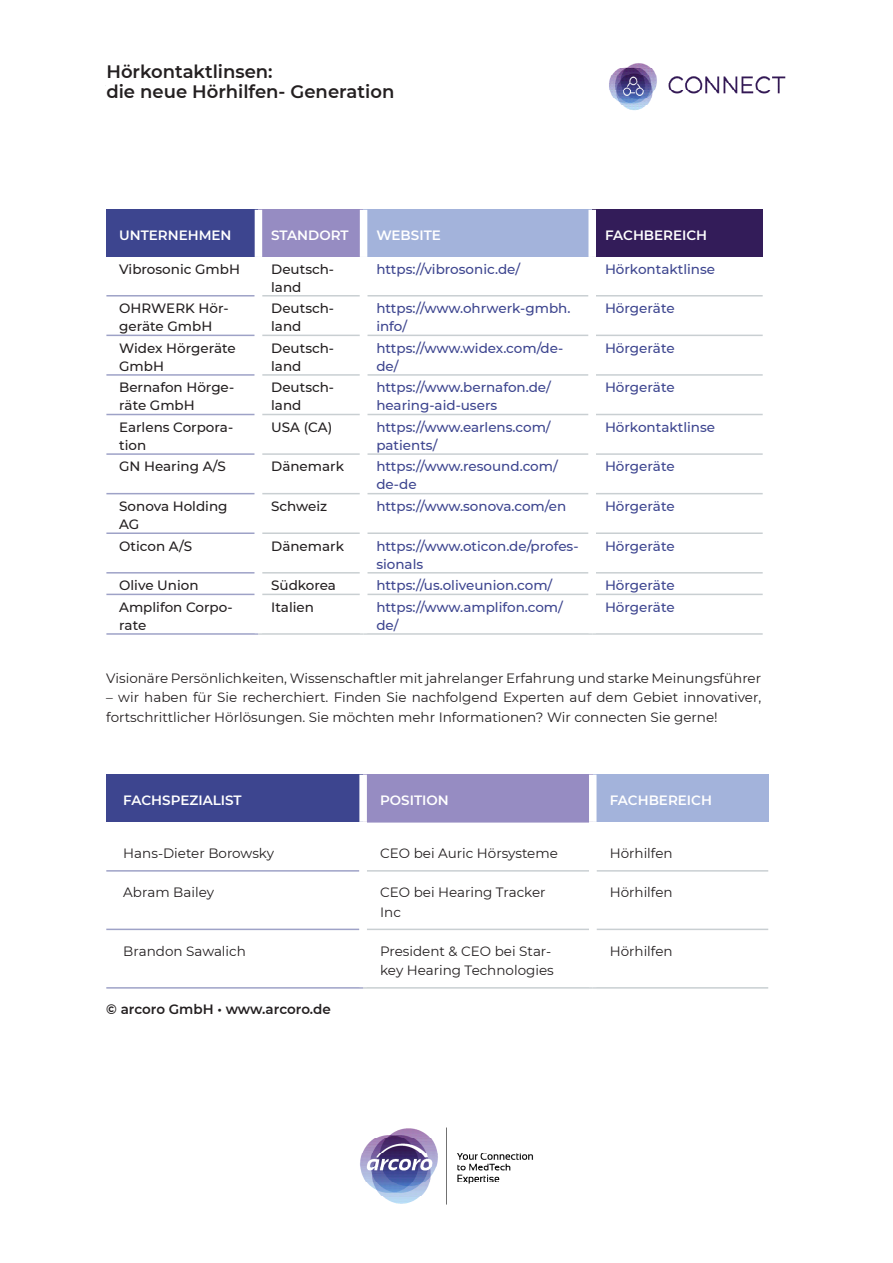
<style>
.page{position:relative;width:893px;height:1263px;background:#fff}
.page>*{position:absolute;margin:0;border:0;box-sizing:border-box;transform-origin:0 0}
.t1{font:600 18px "Montserrat";color:#231f20}
.t2{font:500 18px "Montserrat";color:#231f20}
.Tabellentext_-_Purpl{font:500 13.5px/18px "Montserrat";color:#3d458f}
.Tabellentext_-_Small{font:500 13.5px/18px "Montserrat";color:#231f20}
.Fließtext_9_13{font:13.5px/19.5px "Montserrat";color:#231f20}
.Fließtext_Tabelle{font:13.5px/19.5px "Montserrat";color:#231f20}
.Tabellentitel{font:600 13.5px "Montserrat";color:#fff}
.Fließtext_9_13-2{font:600 13.5px "Montserrat";letter-spacing:-.005em;color:#231f20}
</style>
<div class="page">
<img style="left:609px;top:63px;width:177px;height:48px">
<img style="left:360px;top:1127px;width:173px;height:78px">
<div style="left:106px;top:775px;width:257px;height:47px;background:#3d458f"></div>
<div style="left:363px;top:775px;width:230px;height:47px;background:#968cc2"></div>
<div style="left:593px;top:775px;width:175px;height:47px;background:#a3b3db"></div>
<hr style="left:367px;top:870px;width:222px;height:2px;background:#c9cfd2">
<hr style="left:596px;top:870px;width:172px;height:2px;background:#c9cfd2">
<hr style="left:367px;top:929px;width:222px;height:1px;background:#c9cfd2">
<hr style="left:596px;top:929px;width:172px;height:1px;background:#c9cfd2">
<hr style="left:363px;top:987px;width:230px;height:2px;background:#c9cfd2">
<hr style="left:593px;top:987px;width:175px;height:2px;background:#c9cfd2">
<hr style="left:106px;top:870px;width:253px;height:2px;background:#9ea2c7">
<hr style="left:106px;top:929px;width:253px;height:1px;background:#9ea2c7">
<hr style="left:106px;top:987px;width:257px;height:2px;background:#9ea2c7">
<div style="left:359px;top:775px;width:8px;height:47px;background:#fff"></div>
<div style="left:589px;top:775px;width:7px;height:47px;background:#fff"></div>
<div style="left:106px;top:210px;width:152px;height:47px;background:#3d458f"></div>
<div style="left:258px;top:210px;width:106px;height:47px;background:#968cc2"></div>
<div style="left:364px;top:210px;width:228px;height:47px;background:#a3b3db"></div>
<div style="left:592px;top:210px;width:171px;height:47px;background:#331c59"></div>
<hr style="left:367px;top:295px;width:221px;height:1px;background:#c9cfd2">
<hr style="left:596px;top:295px;width:167px;height:1px;background:#c9cfd2">
<hr style="left:367px;top:335px;width:221px;height:1px;background:#c9cfd2">
<hr style="left:596px;top:335px;width:167px;height:1px;background:#c9cfd2">
<hr style="left:367px;top:374px;width:221px;height:2px;background:#c9cfd2">
<hr style="left:596px;top:374px;width:167px;height:2px;background:#c9cfd2">
<hr style="left:367px;top:414px;width:221px;height:1px;background:#c9cfd2">
<hr style="left:596px;top:414px;width:167px;height:1px;background:#c9cfd2">
<hr style="left:367px;top:453px;width:221px;height:2px;background:#c9cfd2">
<hr style="left:596px;top:453px;width:167px;height:2px;background:#c9cfd2">
<hr style="left:367px;top:493px;width:221px;height:1px;background:#c9cfd2">
<hr style="left:596px;top:493px;width:167px;height:1px;background:#c9cfd2">
<hr style="left:367px;top:532px;width:221px;height:2px;background:#c9cfd2">
<hr style="left:596px;top:532px;width:167px;height:2px;background:#c9cfd2">
<hr style="left:367px;top:572px;width:221px;height:1px;background:#c9cfd2">
<hr style="left:596px;top:572px;width:167px;height:1px;background:#c9cfd2">
<hr style="left:367px;top:594px;width:221px;height:1px;background:#c9cfd2">
<hr style="left:596px;top:594px;width:167px;height:1px;background:#c9cfd2">
<hr style="left:364px;top:633px;width:228px;height:2px;background:#c9cfd2">
<hr style="left:592px;top:633px;width:171px;height:2px;background:#c9cfd2">
<hr style="left:106px;top:295px;width:149px;height:1px;background:#9ea2c7">
<hr style="left:106px;top:335px;width:149px;height:1px;background:#9ea2c7">
<hr style="left:106px;top:374px;width:149px;height:2px;background:#9ea2c7">
<hr style="left:106px;top:414px;width:149px;height:1px;background:#9ea2c7">
<hr style="left:106px;top:453px;width:149px;height:2px;background:#9ea2c7">
<hr style="left:106px;top:493px;width:149px;height:1px;background:#9ea2c7">
<hr style="left:106px;top:532px;width:149px;height:2px;background:#9ea2c7">
<hr style="left:106px;top:572px;width:149px;height:1px;background:#9ea2c7">
<hr style="left:106px;top:594px;width:149px;height:1px;background:#9ea2c7">
<hr style="left:106px;top:633px;width:152px;height:2px;background:#9ea2c7">
<div style="left:255px;top:210px;width:7px;height:47px;background:#fff"></div>
<hr style="left:258px;top:633px;width:106px;height:2px;background:#c9cfd2">
<hr style="left:262px;top:594px;width:98px;height:1px;background:#c9cfd2">
<hr style="left:262px;top:295px;width:98px;height:1px;background:#c9cfd2">
<hr style="left:262px;top:335px;width:98px;height:1px;background:#c9cfd2">
<hr style="left:262px;top:374px;width:98px;height:2px;background:#c9cfd2">
<hr style="left:262px;top:414px;width:98px;height:1px;background:#c9cfd2">
<hr style="left:262px;top:453px;width:98px;height:2px;background:#c9cfd2">
<hr style="left:262px;top:493px;width:98px;height:1px;background:#c9cfd2">
<hr style="left:262px;top:532px;width:98px;height:2px;background:#c9cfd2">
<hr style="left:262px;top:572px;width:98px;height:1px;background:#c9cfd2">
<div style="left:360px;top:210px;width:7px;height:47px;background:#fff"></div>
<div style="left:588px;top:210px;width:8px;height:47px;background:#fff"></div>
<p class="t1" style="left:106px;top:59px;width:168px">Hörkontaktlinsen:</p>
<p class="t1" style="left:106px;top:78px;width:289px">die neue Hörhilfen- Generation</p>
<h1 class="t2" style="left:106px;top:79px;width:196px">V rtual Rehabilitation</h1>
<p class="Tabellentitel" style="left:119px;top:226px;width:114px">UNTERNEHMEN</p>
<p class="Tabellentitel" style="left:271px;top:226px;width:79px">STANDORT</p>
<p class="Tabellentitel" style="left:376px;top:226px;width:66px">WEBSITE</p>
<p class="Tabellentitel" style="left:605px;top:226px;width:104px">FACHBEREICH</p>
<p class="Tabellentext_-_Small" style="left:119px;top:259px;width:122px">Vibrosonic GmbH</p>
<p class="Tabellentext_-_Small" style="left:271px;top:259px;width:64px">Deutsch&shy;land</p>
<p class="Tabellentext_-_Purpl" style="left:376px;top:259px;width:145px">https://vibrosonic.de/</p>
<p class="Tabellentext_-_Purpl" style="left:605px;top:259px;width:112px">Hörkontaktlinse</p>
<p class="Tabellentext_-_Small" style="left:119px;top:299px;width:111px">OHRWERK Hör&shy;geräte GmbH</p>
<p class="Tabellentext_-_Small" style="left:271px;top:299px;width:64px">Deutsch&shy;land</p>
<p class="Tabellentext_-_Purpl" style="left:376px;top:299px;width:196px">https://www.ohrwerk-gmbh. info/</p>
<p class="Tabellentext_-_Purpl" style="left:605px;top:299px;width:71px">Hörgeräte</p>
<p class="Tabellentext_-_Small" style="left:119px;top:338px;width:118px">Widex Hörgeräte<br>GmbH</p>
<p class="Tabellentext_-_Small" style="left:271px;top:338px;width:64px">Deutsch&shy;land</p>
<p class="Tabellentext_-_Purpl" style="left:376px;top:338px;width:189px">https://www.widex.com/de&shy;de/</p>
<p class="Tabellentext_-_Purpl" style="left:605px;top:338px;width:71px">Hörgeräte</p>
<p class="Tabellentext_-_Small" style="left:119px;top:378px;width:117px">Bernafon Hörge&shy;räte GmbH</p>
<p class="Tabellentext_-_Small" style="left:271px;top:378px;width:64px">Deutsch&shy;land</p>
<p class="Tabellentext_-_Purpl" style="left:376px;top:378px;width:176px">https://www.bernafon.de/ hearing-aid-users</p>
<p class="Tabellentext_-_Purpl" style="left:605px;top:378px;width:71px">Hörgeräte</p>
<p class="Tabellentext_-_Small" style="left:119px;top:417px;width:116px">Earlens Corpora&shy;tion</p>
<p class="Tabellentext_-_Small" style="left:271px;top:417px;width:63px">USA (CA)</p>
<p class="Tabellentext_-_Purpl" style="left:376px;top:417px;width:176px">https://www.earlens.com/ patients/</p>
<p class="Tabellentext_-_Purpl" style="left:605px;top:417px;width:112px">Hörkontaktlinse</p>
<p class="Tabellentext_-_Small" style="left:119px;top:457px;width:108px">GN Hearing A/S</p>
<p class="Tabellentext_-_Small" style="left:271px;top:457px;width:74px">Dänemark</p>
<p class="Tabellentext_-_Purpl" style="left:376px;top:457px;width:183px">https://www.resound.com/ de-de</p>
<p class="Tabellentext_-_Purpl" style="left:605px;top:457px;width:71px">Hörgeräte</p>
<p class="Tabellentext_-_Small" style="left:119px;top:497px;width:110px">Sonova Holding<br>AG</p>
<p class="Tabellentext_-_Small" style="left:271px;top:497px;width:58px">Schweiz</p>
<p class="Tabellentext_-_Purpl" style="left:376px;top:497px;width:191px">https://www.sonova.com/en</p>
<p class="Tabellentext_-_Purpl" style="left:605px;top:497px;width:71px">Hörgeräte</p>
<p class="Tabellentext_-_Small" style="left:119px;top:536px;width:74px">Oticon A/S</p>
<p class="Tabellentext_-_Small" style="left:271px;top:536px;width:74px">Dänemark</p>
<p class="Tabellentext_-_Purpl" style="left:376px;top:536px;width:204px">https://www.oticon.de/profes&shy;sionals</p>
<p class="Tabellentext_-_Purpl" style="left:605px;top:536px;width:71px">Hörgeräte</p>
<p class="Tabellentext_-_Small" style="left:119px;top:576px;width:81px">Olive Union</p>
<p class="Tabellentext_-_Small" style="left:271px;top:576px;width:66px">Südkorea</p>
<p class="Tabellentext_-_Purpl" style="left:376px;top:576px;width:178px">https://us.oliveunion.com/</p>
<p class="Tabellentext_-_Purpl" style="left:605px;top:576px;width:71px">Hörgeräte</p>
<p class="Tabellentext_-_Small" style="left:119px;top:597px;width:115px">Amplifon Corpo&shy;rate</p>
<p class="Tabellentext_-_Small" style="left:271px;top:597px;width:44px">Italien</p>
<p class="Tabellentext_-_Purpl" style="left:376px;top:597px;width:188px">https://www.amplifon.com/ de/</p>
<p class="Tabellentext_-_Purpl" style="left:605px;top:597px;width:71px">Hörgeräte</p>
<p class="Fließtext_9_13" style="left:106px;top:667px;width:656px">Visionäre Persönlichkeiten, Wissenschaftler mit jahrelanger Erfahrung und starke Meinungsführer</p>
<p class="Fließtext_9_13" style="left:106px;top:687px;width:656px">– wir haben für Sie recherchiert. Finden Sie nachfolgend Experten auf dem Gebiet innovativer, fortschrittlicher Hörlösungen. Sie möchten mehr Informationen? Wir connecten Sie gerne!</p>
<p class="Tabellentitel" style="left:123px;top:790px;width:120px">FACHSPEZIALIST</p>
<p class="Tabellentitel" style="left:380px;top:790px;width:70px">POSITION</p>
<p class="Tabellentitel" style="left:610px;top:790px;width:104px">FACHBEREICH</p>
<p class="Fließtext_Tabelle" style="left:123px;top:843px;width:152px">Hans-Dieter Borowsky</p>
<p class="Fließtext_Tabelle" style="left:380px;top:843px;width:179px">CEO bei Auric Hörsysteme</p>
<p class="Fließtext_Tabelle" style="left:610px;top:843px;width:64px">Hörhilfen</p>
<p class="Fließtext_Tabelle" style="left:123px;top:882px;width:92px">Abram Bailey</p>
<p class="Fließtext_Tabelle" style="left:380px;top:882px;width:167px">CEO bei Hearing Tracker<br>Inc</p>
<p class="Fließtext_Tabelle" style="left:610px;top:882px;width:64px">Hörhilfen</p>
<p class="Fließtext_Tabelle" style="left:123px;top:940px;width:124px">Brandon Sawalich</p>
<p class="Fließtext_Tabelle" style="left:380px;top:940px;width:175px">President &amp; CEO bei Star&shy;key Hearing Technologies</p>
<p class="Fließtext_Tabelle" style="left:610px;top:940px;width:64px">Hörhilfen</p>
<p class="Fließtext_9_13-2" style="left:106px;top:1000px;width:226px">© arcoro GmbH • www.arcoro.de</p>
</div>
